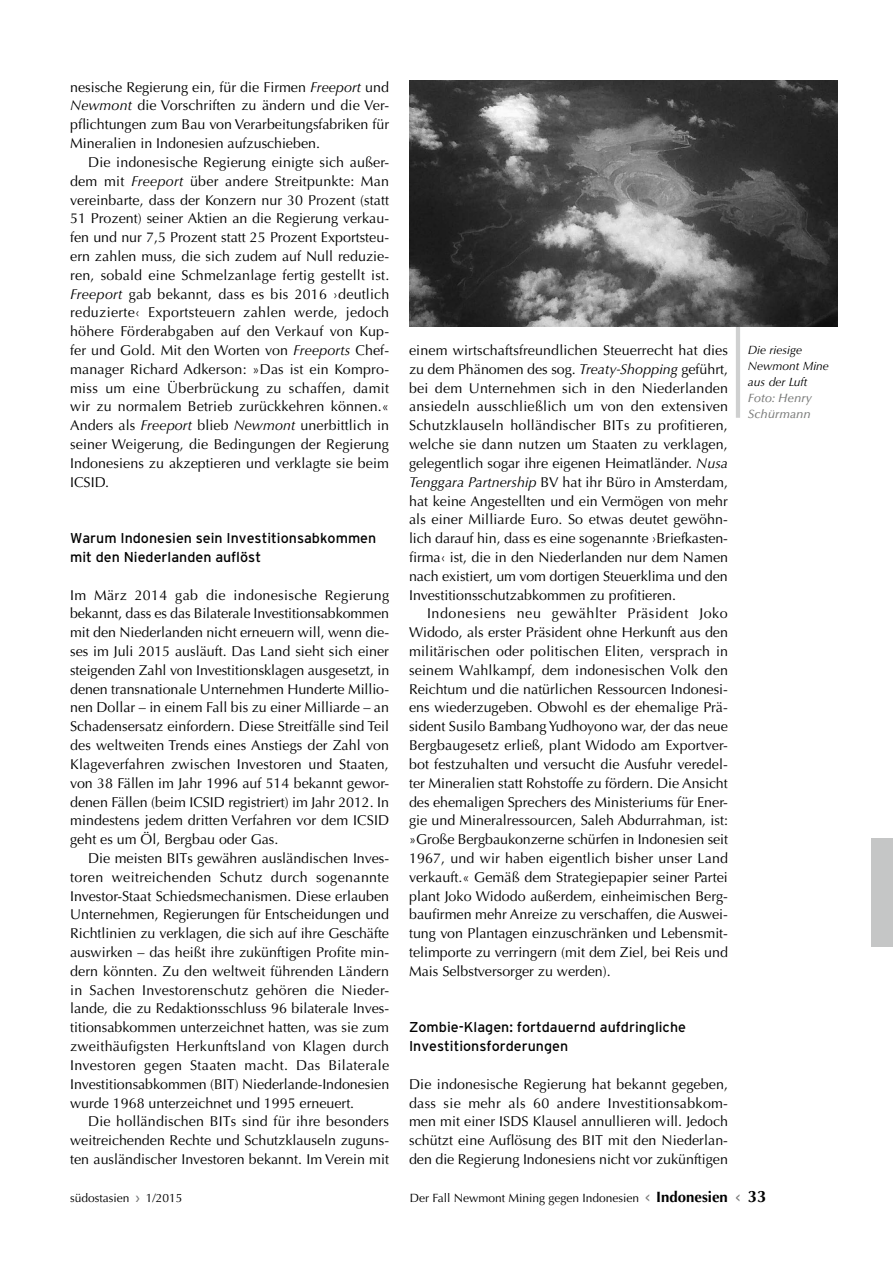
<style>
.page{position:relative;width:893px;height:1263px;background:#fff}
.page>*{position:absolute;margin:0;border:0;box-sizing:border-box;transform-origin:0 0}
.Body{font:14.25px/18.8px "Optima LT Std";color:#000;text-align:justify}
.Body_1{font:14.25px/18.8px "Optima LT Std";color:#000;text-align:justify}
.Zwischen{font:14.25px/18.8px "Interstate";color:#000}
.t1{font:12px "Optima LT Std";color:#000}
.Marginalie{font:italic 12px/15.9px "Optima LT Std";color:#000}
.Quelle{font:italic 500 12px/15.9px "Optima LT Std";color:#7a7b7a}
.s1{font-style:italic}
.s2{font-family:"Interstate";color:#7a7b7a}
.s3{font-weight:700;font-size:15px}
.s4{font-family:"Interstate Regular 3";color:#7a7b7a}
.s5{font-weight:700;font-size:16.5px}
</style>
<div class="page">
<hr style="left:736px;top:293px;width:4px;height:125px;background:#cfd0d0">
<img style="left:409px;top:80px;width:428px;height:247px">
<div style="left:872px;top:839px;width:21px;height:108px;background:#c5c6c6"></div>
<p class="Body" style="left:70px;top:78px;width:320px">nesische Regierung ein, für die Firmen <span class="s1">Freeport</span> und <span class="s1">Newmont</span> die Vorschriften zu ändern und die Ver&shy;pflichtungen zum Bau von Verarbeitungsfabriken für Mineralien in Indonesien aufzuschieben.</p>
<p class="Body" style="left:70px;top:153px;width:321px;text-indent:18px">Die indonesische Regierung einigte sich außer&shy;dem mit <span class="s1">Freeport</span> über andere Streitpunkte: Man vereinbarte, dass der Konzern nur 30 Prozent (statt 51 Prozent) seiner Aktien an die Regierung verkau&shy;fen und nur 7,5 Prozent statt 25 Prozent Exportsteu&shy;ern zahlen muss, die sich zudem auf Null reduzie&shy;ren, sobald eine Schmelzanlage fertig gestellt ist.<br><span class="s1">Freeport</span> gab bekannt, dass es bis 2016 ›deutlich reduzierte‹ Exportsteuern zahlen werde, jedoch höhere Förderabgaben auf den Verkauf von Kup&shy;fer und Gold. Mit den Worten von <span class="s1">Freeports</span> Chef&shy;manager Richard Adkerson: »Das ist ein Kompro&shy;miss um eine Überbrückung zu schaffen, damit wir zu normalem Betrieb zurückkehren können.« Anders als <span class="s1">Freeport</span> blieb <span class="s1">Newmont</span> unerbittlich in seiner Weigerung, die Bedingungen der Regierung Indonesiens zu akzeptieren und verklagte sie beim ICSID.</p>
<p class="Zwischen" style="left:70px;top:529px;width:308px">Warum Indonesien sein Investitionsabkommen mit den Niederlanden auflöst</p>
<p class="Body_1" style="left:70px;top:585px;width:321px">Im März 2014 gab die indonesische Regierung bekannt, dass es das Bilaterale Investitionsabkommen mit den Niederlanden nicht erneuern will, wenn die&shy;ses im Juli 2015 ausläuft. Das Land sieht sich einer steigenden Zahl von Investitionsklagen ausgesetzt, in denen transnationale Unternehmen Hunderte Millio&shy;nen Dollar – in einem Fall bis zu einer Milliarde – an Schadensersatz einfordern. Diese Streitfälle sind Teil des weltweiten Trends eines Anstiegs der Zahl von Klageverfahren zwischen Investoren und Staaten, von 38 Fällen im Jahr 1996 auf 514 bekannt gewor&shy;denen Fällen (beim ICSID registriert) im Jahr 2012. In mindestens jedem dritten Verfahren vor dem ICSID geht es um Öl, Bergbau oder Gas.</p>
<p class="Body" style="left:70px;top:849px;width:321px;text-indent:18px">Die meisten BITs gewähren ausländischen Inves&shy;toren weitreichenden Schutz durch sogenannte Investor-Staat Schiedsmechanismen. Diese erlauben Unternehmen, Regierungen für Entscheidungen und Richtlinien zu verklagen, die sich auf ihre Geschäfte auswirken – das heißt ihre zukünftigen Profite min&shy;dern könnten. Zu den weltweit führenden Ländern in Sachen Investorenschutz gehören die Nieder&shy;lande, die zu Redaktionsschluss 96 bilaterale Inves&shy;titionsabkommen unterzeichnet hatten, was sie zum zweithäufigsten Herkunftsland von Klagen durch Investoren gegen Staaten macht. Das Bilaterale Investitionsabkommen (BIT) Niederlande-Indonesien wurde 1968 unterzeichnet und 1995 erneuert.</p>
<p class="Body" style="left:70px;top:1112px;width:320px;text-indent:18px">Die holländischen BITs sind für ihre besonders weitreichenden Rechte und Schutzklauseln zuguns&shy;ten ausländischer Investoren bekannt. Im Verein mit</p>
<p class="Body" style="left:409px;top:341px;width:321px">einem wirtschaftsfreundlichen Steuerrecht hat dies zu dem Phänomen des sog. <span class="s1">Treaty-Shopping</span> geführt, bei dem Unternehmen sich in den Niederlanden ansiedeln ausschließlich um von den extensiven Schutzklauseln holländischer BITs zu profitieren, welche sie dann nutzen um Staaten zu verklagen, gelegentlich sogar ihre eigenen Heimatländer. <span class="s1">Nusa Tenggara Partnership</span> BV hat ihr Büro in Amsterdam, hat keine Angestellten und ein Vermögen von mehr als einer Milliarde Euro. So etwas deutet gewöhn&shy;lich darauf hin, dass es eine sogenannte ›Briefkasten&shy;firma‹ ist, die in den Niederlanden nur dem Namen nach existiert, um vom dortigen Steuerklima und den Investitionsschutzabkommen zu profitieren.</p>
<p class="Body" style="left:409px;top:604px;width:321px;text-indent:18px">Indonesiens neu gewählter Präsident Joko Widodo, als erster Präsident ohne Herkunft aus den militärischen oder politischen Eliten, versprach in seinem Wahlkampf, dem indonesischen Volk den Reichtum und die natürlichen Ressourcen Indonesi&shy;ens wiederzugeben. Obwohl es der ehemalige Prä&shy;sident Susilo Bambang Yudhoyono war, der das neue Bergbaugesetz erließ, plant Widodo am Exportver&shy;bot festzuhalten und versucht die Ausfuhr veredel&shy;ter Mineralien statt Rohstoffe zu fördern. Die Ansicht des ehemaligen Sprechers des Ministeriums für Ener&shy;gie und Mineralressourcen, Saleh Abdurrahman, ist: »Große Bergbaukonzerne schürfen in Indonesien seit 1967, und wir haben eigentlich bisher unser Land verkauft.« Gemäß dem Strategiepapier seiner Partei plant Joko Widodo außerdem, einheimischen Berg&shy;baufirmen mehr Anreize zu verschaffen, die Auswei&shy;tung von Plantagen einzuschränken und Lebensmit&shy;telimporte zu verringern (mit dem Ziel, bei Reis und Mais Selbstversorger zu werden).</p>
<p class="Zwischen" style="left:409px;top:1018px;width:278px">Zombie-Klagen: fortdauernd aufdringliche<br>Investitionsforderungen</p>
<p class="Body_1" style="left:409px;top:1075px;width:321px">Die indonesische Regierung hat bekannt gegeben, dass sie mehr als 60 andere Investitionsabkom&shy;men mit einer ISDS Klausel annullieren will. Jedoch schützt eine Auflösung des BIT mit den Niederlan&shy;den die Regierung Indonesiens nicht vor zukünftigen</p>
<p class="Marginalie" style="left:748px;top:342px;width:82px">Die riesige<br>Newmont Mine aus der Luft</p>
<p class="Quelle" style="left:748px;top:390px;width:65px">Foto: Henry<br>Schürmann</p>
<p class="t1" style="left:70px;top:1190px;width:114px">südostasien <span class="s2">›</span> 1/2015</p>
<p class="t1" style="left:410px;top:1190px;width:358px">Der Fall Newmont Mining gegen Indonesien <span class="s2">&lt;</span> <span class="s3">Indonesien</span> <span class="s4">&lt;</span> <span class="s5">33</span></p>
</div>
